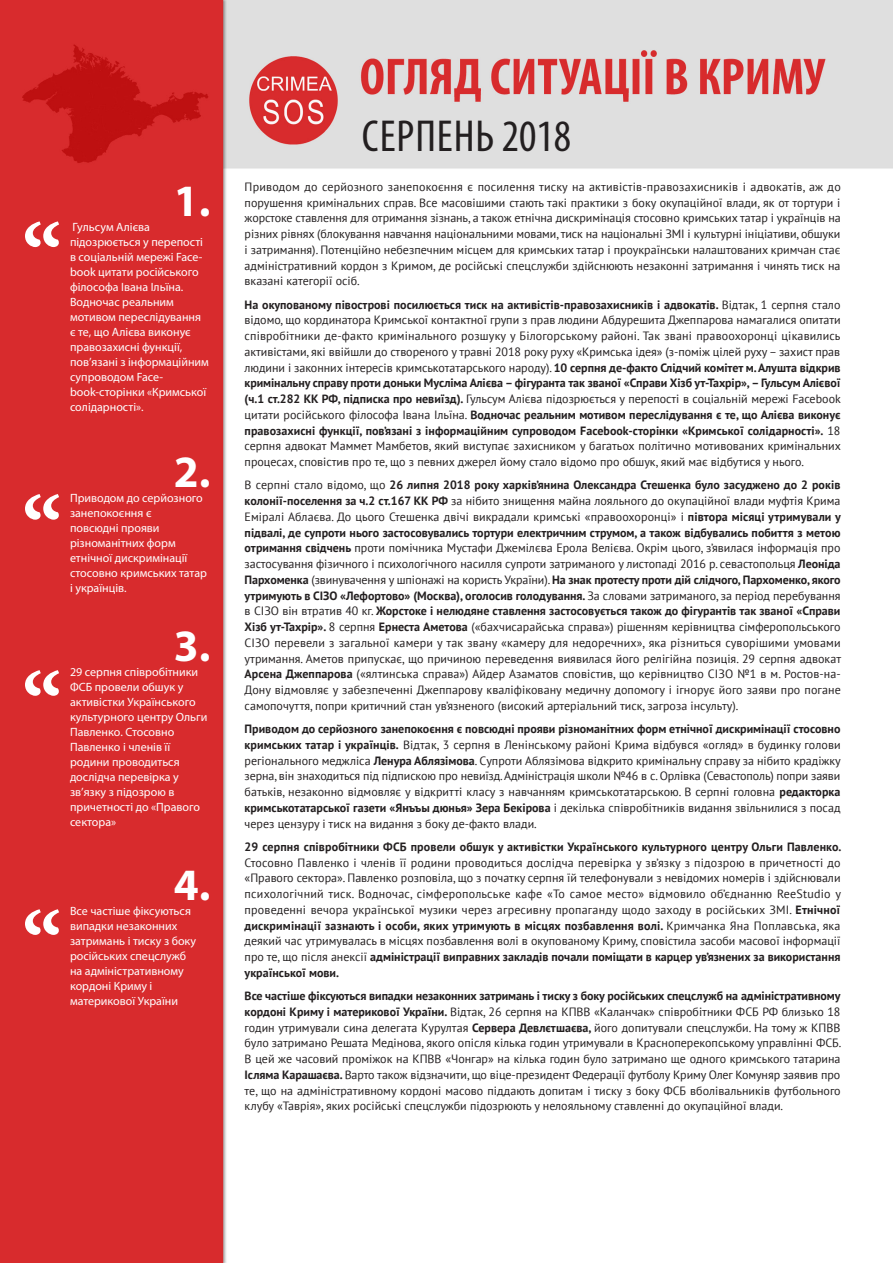
<style>
.page{position:relative;width:893px;height:1263px;background:#fff}
.page>*{position:absolute;margin:0;border:0;box-sizing:border-box;transform-origin:0 0}
.t1{font:700 90px "Minion Pro";color:#fff}
.t2{font:condensed 45px "Myriad Pro";letter-spacing:.02em;color:#231f20}
.t3{font:700 45px "Myriad Pro";color:#fff}
.t4{font:12px/15.8px "PT Sans";color:#231f20;text-align:justify}
.t5{font:12px/15px "Myriad Pro";color:#fff}
.s1{font-weight:700}
</style>
<div class="page">
<img style="left:0;top:0;width:893px;height:1263px">
<p class="t1" style="left:22px;top:194px;width:42px">“</p>
<p class="t3" style="left:174px;top:171px;width:38px">1.</p>
<p class="t5" style="left:70px;top:219px;width:140px">Гульсум Алієва підозрюється у перепості в соціальній мережі Face&shy;book цитати російського філософа Івана Ільїна.<br>Водночас реальним мотивом переслідування є те, що Алієва виконує правозахисні функції, пов’язані з інформаційним супроводом Face&shy;book-сторінки «Кримської солідарності».</p>
<p class="t1" style="left:22px;top:466px;width:42px">“</p>
<p class="t1" style="left:22px;top:642px;width:42px">“</p>
<p class="t3" style="left:174px;top:442px;width:38px">2.</p>
<p class="t5" style="left:70px;top:490px;width:139px">Приводом до серйозного занепокоєння є<br>повсюдні прояви різноманітних форм етнічної дискримінації стосовно кримських татар і українців.</p>
<p class="t3" style="left:174px;top:617px;width:38px">3.</p>
<p class="t5" style="left:70px;top:665px;width:139px">29 серпня співробітники<br>ФСБ провели обшук у активістки Українського культурного центру Ольги<br>Павленко. Стосовно<br>Павленко і членів її родини проводиться дослідча перевірка у зв’язку з підозрою в причетності до «Правого сектора»</p>
<p class="t1" style="left:22px;top:882px;width:42px">“</p>
<p class="t3" style="left:174px;top:856px;width:38px">4.</p>
<p class="t5" style="left:70px;top:904px;width:128px">Все частіше фіксуються випадки незаконних затримань і тиску з боку російських спецслужб на адміністративному кордоні Криму і материкової України</p>
<p class="t2" style="left:362px;top:108px;width:211px">СЕРПЕНЬ 2018</p>
<p class="t4" style="left:245px;top:178px;width:598px">Приводом до серйозного занепокоєння є посилення тиску на активістів-правозахисників і адвокатів, аж до порушення кримінальних справ. Все масовішими стають такі практики з боку окупаційної влади, як от тортури і жорстоке ставлення для отримання зізнань, а також етнічна дискримінація стосовно кримських татар і українців на різних рівнях (блокування навчання національними мовами, тиск на національні ЗМІ і культурні ініціативи, обшуки і затримання). Потенційно небезпечним місцем для кримських татар і проукраїнськи налаштованих кримчан стає адміністративний кордон з Кримом, де російські спецслужби здійснюють незаконні затримання і чинять тиск на вказані категорії осіб.</p>
<p class="t4" style="left:245px;top:296px;width:598px"><span class="s1">На окупованому півострові посилюється тиск на активістів-правозахисників і адвокатів.</span> Відтак, 1 серпня стало відомо, що кординатора Кримської контактної групи з прав людини Абдурешита Джеппарова намагалися опитати співробітники де-факто кримінального розшуку у Білогорському районі. Так звані правоохоронці цікавились активістами, які ввійшли до створеного у травні 2018 року руху «Кримська ідея» (з-поміж цілей руху – захист прав людини і законних інтересів кримськотатарського народу). <span class="s1">10 серпня де-факто Слідчий комітет м. Алушта відкрив кримінальну справу проти доньки Мусліма Алієва – фігуранта так званої «Справи Хізб ут-Тахрір», – Гульсум Алієвої (ч.1 ст.282 КК РФ, підписка про невиїзд).</span> Гульсум Алієва підозрюється у перепості в соціальній мережі Facebook цитати російського філософа Івана Ільїна. <span class="s1">Водночас реальним мотивом переслідування є те, що Алієва виконує правозахисні функції, пов’язані з інформаційним супроводом Facebook-сторінки «Кримської солідарності».</span> 18 серпня адвокат Маммет Мамбетов, який виступає захисником у багатьох політично мотивованих кримінальних процесах, сповістив про те, що з певних джерел йому стало відомо про обшук, який має відбутися у нього.</p>
<p class="t4" style="left:245px;top:477px;width:598px">В серпні стало відомо, що <span class="s1">26 липня 2018 року харків’янина Олександра Стешенка було засуджено до 2 років колонії-поселення за ч.2 ст.167 КК РФ</span> за нібито знищення майна лояльного до окупаційної влади муфтія Крима Еміралі Аблаєва. До цього Стешенка двічі викрадали кримські «правоохоронці» і <span class="s1">півтора місяці утримували у підвалі, де супроти нього застосовувались тортури електричним струмом, а також відбувались побиття з метою отримання свідчень</span> проти помічника Мустафи Джемілєва Ерола Велієва. Окрім цього, з’явилася інформація про застосування фізичного і психологічного насилля супроти затриманого у листопаді 2016 р. севастопольця <span class="s1">Леоніда Пархоменка</span> (звинувачення у шпіонажі на користь України). <span class="s1">На знак протесту проти дій слідчого, Пархоменко, якого утримують в СІЗО «Лефортово» (Москва), оголосив голодування.</span> За словами затриманого, за період перебування в СІЗО він втратив 40 кг. <span class="s1">Жорстоке і нелюдяне ставлення застосовується також до фігурантів так званої «Справи Хізб ут-Тахрір».</span> 8 серпня <span class="s1">Ернеста Аметова</span> («бахчисарайська справа») рішенням керівництва сімферопольського СІЗО перевели з загальної камери у так звану «камеру для недоречних», яка різниться суворішими умовами утримання. Аметов припускає, що причиною переведення виявилася його релігійна позиція. 29 серпня адвокат <span class="s1">Арсена Джеппарова</span> («ялтинська справа») Айдер Азаматов сповістив, що керівництво СІЗО №1 в м. Ростов-на-Дону відмовляє у забезпеченні Джеппарову кваліфіковану медичну допомогу і ігнорує його заяви про погане самопочуття, попри критичний стан ув’язненого (високий артеріальний тиск, загроза інсульту).</p>
<p class="t4" style="left:245px;top:721px;width:598px"><span class="s1">Приводом до серйозного занепокоєння є повсюдні прояви різноманітних форм етнічної дискримінації стосовно кримських татар і українців.</span> Відтак, 3 серпня в Ленінському районі Крима відбувся «огляд» в будинку голови регіонального меджліса <span class="s1">Ленура Аблязімова</span>. Супроти Аблязімова відкрито кримінальну справу за нібито крадіжку зерна, він знаходиться під підпискою про невиїзд. Адміністрація школи №46 в с. Орлівка (Севастополь) попри заяви батьків, незаконно відмовляє у відкритті класу з навчанням кримськотатарською. В серпні головна <span class="s1">редакторка кримськотатарської газети «Янъъы дюнья» Зера Бекірова</span> і декілька співробітників видання звільнилися з посад через цензуру і тиск на видання з боку де-факто влади.</p>
<p class="t4" style="left:245px;top:838px;width:598px"><span class="s1">29 серпня співробітники ФСБ провели обшук у активістки Українського культурного центру Ольги Павленко.<br></span>Стосовно Павленко і членів її родини проводиться дослідча перевірка у зв’язку з підозрою в причетності до «Правого сектора». Павленко розповіла, що з початку серпня їй телефонували з невідомих номерів і здійснювали психологічний тиск. Водночас, сімферопольське кафе «То самое место» відмовило об’єднанню ReeStudio у проведенні вечора української музики через агресивну пропаганду щодо заходу в російських ЗМІ. <span class="s1">Етнічної дискримінації зазнають і особи, яких утримують в місцях позбавлення волі.</span> Кримчанка Яна Поплавська, яка деякий час утримувалась в місцях позбавлення волі в окупованому Криму, сповістила засоби масової інформації про те, що після анексії <span class="s1">адміністрації виправних закладів почали поміщати в карцер ув’язнених за використання української мови.</span></p>
<p class="t4" style="left:245px;top:988px;width:598px"><span class="s1">Все частіше фіксуються випадки незаконних затримань і тиску з боку російських спецслужб на адміністративному кордоні Криму і материкової України.</span> Відтак, 26 серпня на КПВВ «Каланчак» співробітники ФСБ РФ близько 18 годин утримували сина делегата Курултая <span class="s1">Сервера Девлєтшаєва,</span> його допитували спецслужби. На тому ж КПВВ було затримано Решата Медінова, якого опісля кілька годин утримували в Красноперекопському управлінні ФСБ.<br>В цей же часовий проміжок на КПВВ «Чонгар» на кілька годин було затримано ще одного кримського татарина <span class="s1">Ісляма Карашаєва.</span> Варто також відзначити, що віце-президент Федерації футболу Криму Олег Комуняр заявив про те, що на адміністративному кордоні масово піддають допитам і тиску з боку ФСБ вболівальників футбольного клубу «Таврія», яких російські спецслужби підозрюють у нелояльному ставленні до окупаційної влади.</p>
</div>
